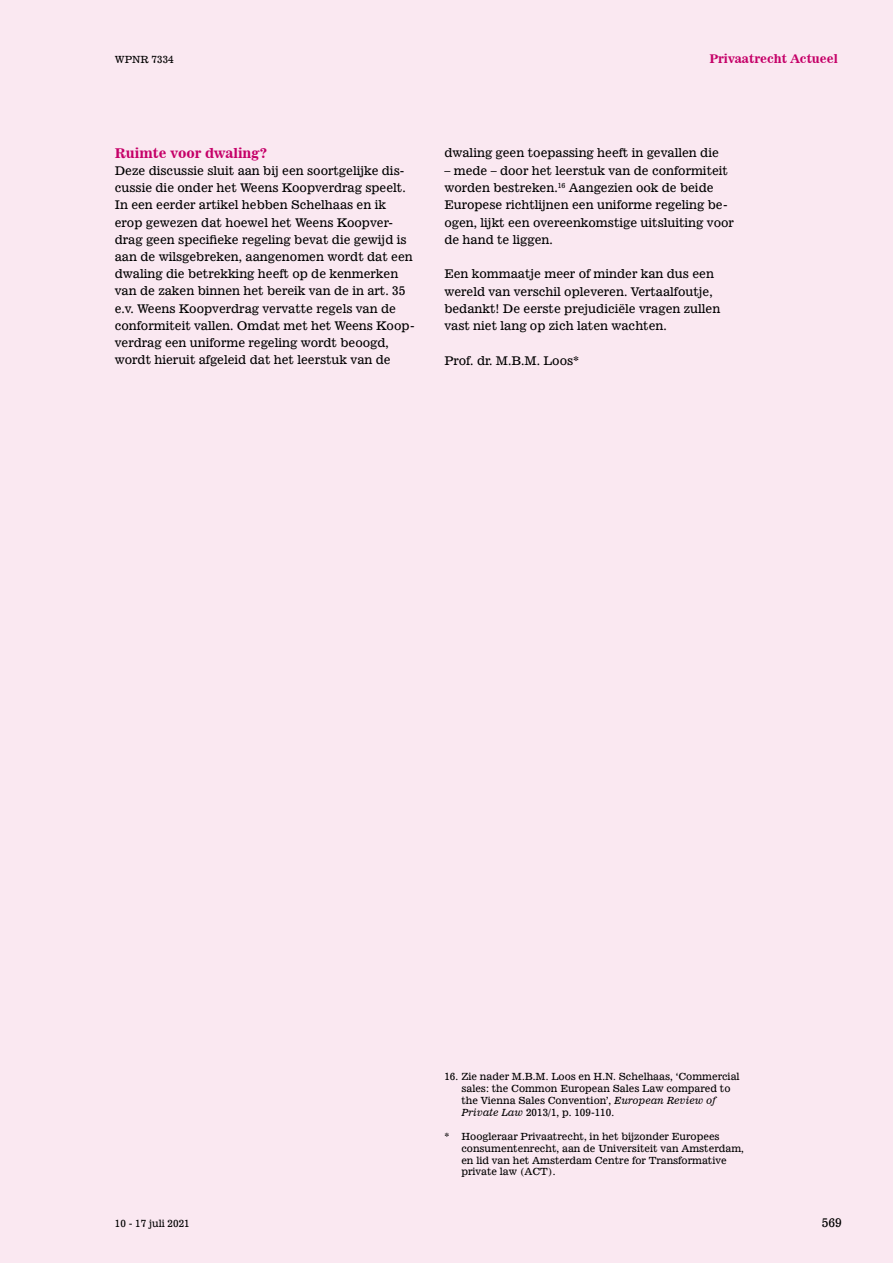
<style>
.page{position:relative;width:893px;height:1263px;background:#fae8f1}
.page>*{position:absolute;margin:0;border:0;box-sizing:border-box;transform-origin:0 0}
.t1{font:13.5px "News 701 BT Bold A";color:#c50068}
.t2{font:12px/17.2px "News 701 BT Roman A";color:#000}
.t3{font:12px "News 701 BT Bold A";color:#c50068}
.t4{font:9.9px/11.9px "News 701 BT Roman A";color:#000}
.s1{font-family:"News 701 BT Italic A"}
</style>
<div class="page">
<p class="t4" style="left:115px;top:53px;width:61px">WPNR 7334</p>
<p class="t3" style="left:709px;top:51px;width:130px">Privaatrecht Actueel</p>
<p class="t1" style="left:115px;top:144px;width:154px">Ruimte voor dwaling?</p>
<p class="t2" style="left:115px;top:162px;width:301px">Deze discussie sluit aan bij een soortgelijke dis&shy;cussie die onder het Weens Koopverdrag speelt.<br>In een eerder artikel hebben Schelhaas en ik erop gewezen dat hoewel het Weens Koopver&shy;drag geen specifieke regeling bevat die gewijd is aan de wilsgebreken, aangenomen wordt dat een dwaling die betrekking heeft op de kenmerken van de zaken binnen het bereik van de in art. 35 e.v. Weens Koopverdrag vervatte regels van de conformiteit vallen. Omdat met het Weens Koop&shy;verdrag een uniforme regeling wordt beoogd, wordt hieruit afgeleid dat het leerstuk van de</p>
<p class="t2" style="left:444px;top:144px;width:276px">dwaling geen toepassing heeft in gevallen die</p>
<p class="t2" style="left:444px;top:162px;width:291px">– mede – door het leerstuk van de conformiteit worden bestreken.<sup>16</sup> Aangezien ook de beide Europese richtlijnen een uniforme regeling be&shy;ogen, lijkt een overeenkomstige uitsluiting voor de hand te liggen.</p>
<p class="t2" style="left:444px;top:265px;width:277px">Een kommaatje meer of minder kan dus een wereld van verschil opleveren. Vertaalfoutje, bedankt! De eerste prejudiciële vragen zullen vast niet lang op zich laten wachten.</p>
<p class="t2" style="left:444px;top:351px;width:136px">Prof. dr. M.B.M. Loos*</p>
<p class="t4" style="left:115px;top:1217px;width:76px">10 - 17 juli 2021</p>
<p class="t4" style="left:461px;top:1071px;width:280px;text-indent:-17px">16. Zie nader M.B.M. Loos en H.N. Schelhaas, ‘Commercial sales: the Common European Sales Law compared to the Vienna Sales Convention’, <span class="s1">European Review of Private Law</span> 2013/1, p. 109-110.</p>
<p class="t4" style="left:461px;top:1130px;width:284px;text-indent:-17px">* Hoogleraar Privaatrecht, in het bijzonder Europees consumentenrecht, aan de Universiteit van Amsterdam, en lid van het Amsterdam Centre for Transformative private law (ACT).</p>
<p class="t2" style="left:822px;top:1214px;width:22px">569</p>
</div>
